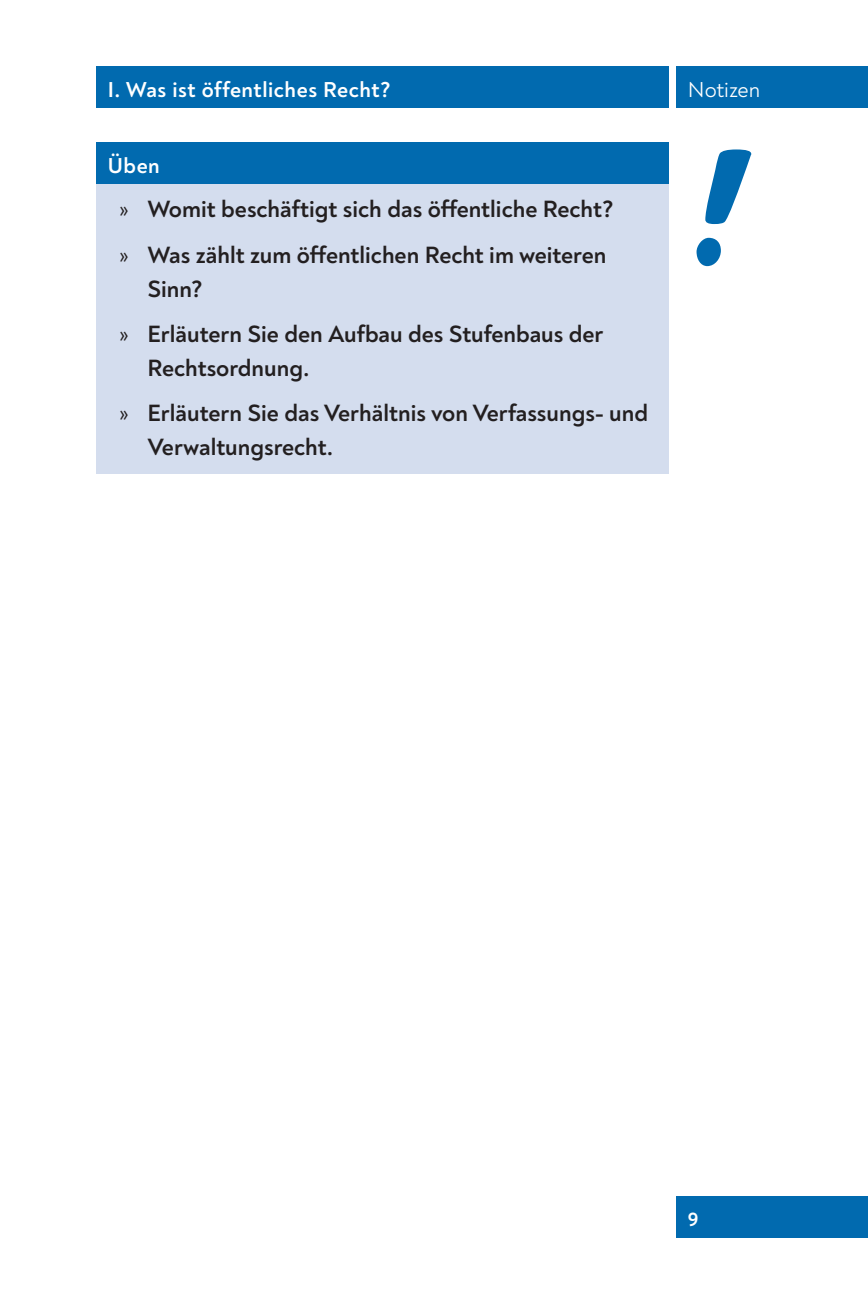
<style>
.page{position:relative;width:868px;height:1304px;background:#fff}
.page>*{position:absolute;margin:0;border:0;box-sizing:border-box;transform-origin:0 0}
.t1{font:160px "Barmoon Normal";color:#016aaf}
.t2{font:700 24px/45.4px "Noah";color:#231f20}
.t3{font:700 22px "Noah";letter-spacing:.025em;color:#fff}
.t4{font:22px "Noah";color:#fff}
.t5{font:700 20px "Noah";color:#fff}
.s1{font-weight:400}
</style>
<div class="page">
<div style="left:676px;top:1196px;width:191px;height:42px;background:#016aaf"></div>
<div style="left:96px;top:66px;width:573px;height:42px;background:#016aaf"></div>
<div style="left:676px;top:66px;width:191px;height:42px;background:#016aaf"></div>
<div style="left:96px;top:183px;width:573px;height:53px;background:#d4ddee"></div>
<div style="left:96px;top:229px;width:573px;height:86px;background:#d4ddee"></div>
<div style="left:96px;top:308px;width:573px;height:87px;background:#d4ddee"></div>
<div style="left:96px;top:387px;width:573px;height:87px;background:#d4ddee"></div>
<div style="left:96px;top:142px;width:573px;height:41px;background:#016aaf"></div>
<p class="t3" style="left:108px;top:76px;width:284px">I. Was ist öffentliches Recht?</p>
<p class="t4" style="left:687px;top:76px;width:74px">Notizen</p>
<p class="t3" style="left:108px;top:152px;width:54px">Üben</p>
<p class="t2" style="left:119px;top:187px;width:496px"><span class="s1">»</span> Womit beschäftigt sich das öffentliche Recht? <span class="s1">»</span> Was zählt zum öffentlichen Recht im weiteren</p>
<p class="t2" style="left:119px;top:266px;width:486px;text-indent:28px">Sinn?<br><span class="s1">»</span> Erläutern Sie den Aufbau des Stufenbaus der</p>
<p class="t2" style="left:119px;top:345px;width:530px;text-indent:28px">Rechtsordnung.<br><span class="s1">»</span> Erläutern Sie das Verhältnis von Verfassungs- und</p>
<p class="t2" style="left:147px;top:425px;width:187px">Verwaltungsrecht.</p>
<h1 class="t1" style="left:676px;top:111px;width:55px">!</h1>
<p class="t5" style="left:687px;top:1207px;width:12px">9</p>
</div>
